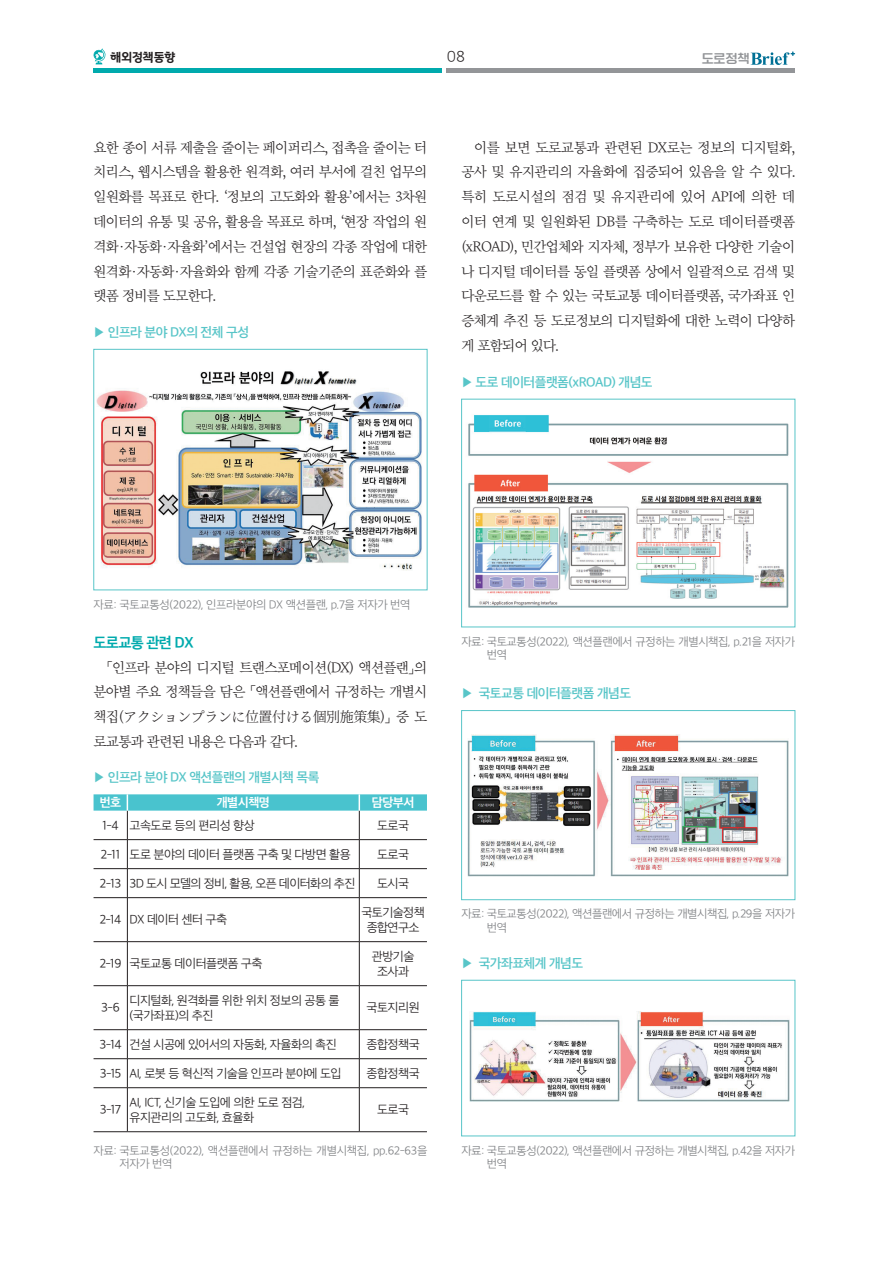
<style>
.page{position:relative;width:893px;height:1263px;background:#fff}
.page>*{position:absolute;margin:0;border:0;box-sizing:border-box;transform-origin:0 0}
.t1{font:15px "SD Gothic Neoa b Ult Lt";color:#231f20}
.중제{font:14.55px "SD Gothic Neoa g Bd";letter-spacing:-.05em;color:#00aaad}
.본문{font:14.25px/24.8px "SD Myeongjo Neoa b Lt";letter-spacing:-.05em;color:#231f20;text-align:justify}
.t2{font:12.75px "SD Gothic Neoa f Sm";letter-spacing:-.04em;color:#58c5c8}
.t3{font:12px/15px "SD Gothic Neoa c Lt";letter-spacing:-.04em;color:#231f20;text-align:center}
.t4{font:12px "SD Gothic Neoa g Bd";letter-spacing:-.04em;color:#fff}
.t5{font:12px "KHNPHD Bold";color:#231f20}
.t6{font:12px "SD Gyeokdong GL2 e Bd";color:#939598}
.t7{font:11.25px/13.5px "SD Gothic Neoa c Lt";letter-spacing:-.04em;color:#808285}
.s1{font-family:"Noto Serif JP";font-weight:300}
</style>
<div class="page">
<hr style="left:94px;top:68px;width:348px;height:4px;background:#00aaad">
<hr style="left:446px;top:68px;width:349px;height:4px;background:#939598">
<svg style="left:93px;top:48px;width:13px;height:16px"></svg>
<svg style="left:751px;top:52px;width:43px;height:13px"></svg>
<img style="left:96px;top:371px;width:326px;height:199px">
<img style="left:468px;top:415px;width:321px;height:193px">
<div style="left:461px;top:399px;width:334px;height:228px;border:1px solid #58c5c8"></div>
<img style="left:467px;top:734px;width:322px;height:142px">
<div style="left:461px;top:710px;width:334px;height:190px;border:1px solid #58c5c8"></div>
<img style="left:469px;top:1011px;width:321px;height:91px">
<div style="left:461px;top:980px;width:334px;height:156px;border:1px solid #58c5c8"></div>
<hr style="left:94px;top:897px;width:33px;height:1px;background:#231f20">
<hr style="left:127px;top:897px;width:232px;height:1px;background:#231f20">
<hr style="left:359px;top:897px;width:68px;height:1px;background:#231f20">
<hr style="left:94px;top:941px;width:33px;height:1px;background:#231f20">
<hr style="left:127px;top:941px;width:232px;height:1px;background:#231f20">
<hr style="left:359px;top:941px;width:68px;height:1px;background:#231f20">
<hr style="left:94px;top:985px;width:33px;height:1px;background:#231f20">
<hr style="left:127px;top:985px;width:232px;height:1px;background:#231f20">
<hr style="left:359px;top:985px;width:68px;height:1px;background:#231f20">
<hr style="left:94px;top:1029px;width:33px;height:1px;background:#231f20">
<hr style="left:127px;top:1029px;width:232px;height:1px;background:#231f20">
<hr style="left:359px;top:1029px;width:68px;height:1px;background:#231f20">
<hr style="left:94px;top:1058px;width:33px;height:1px;background:#231f20">
<hr style="left:127px;top:1058px;width:232px;height:1px;background:#231f20">
<hr style="left:359px;top:1058px;width:68px;height:1px;background:#231f20">
<hr style="left:94px;top:1087px;width:33px;height:1px;background:#231f20">
<hr style="left:127px;top:1087px;width:232px;height:1px;background:#231f20">
<hr style="left:359px;top:1087px;width:68px;height:1px;background:#231f20">
<hr style="left:94px;top:1131px;width:33px;height:1px;background:#231f20">
<hr style="left:127px;top:1131px;width:232px;height:1px;background:#231f20">
<hr style="left:359px;top:1131px;width:68px;height:1px;background:#231f20">
<hr style="left:127px;top:898px;width:1px;height:43px;background:#231f20">
<hr style="left:359px;top:898px;width:1px;height:43px;background:#231f20">
<hr style="left:127px;top:942px;width:1px;height:43px;background:#231f20">
<hr style="left:359px;top:942px;width:1px;height:43px;background:#231f20">
<hr style="left:127px;top:986px;width:1px;height:43px;background:#231f20">
<hr style="left:359px;top:986px;width:1px;height:43px;background:#231f20">
<svg style="left:127px;top:1030px;width:1px;height:57px"></svg>
<svg style="left:359px;top:1030px;width:1px;height:57px"></svg>
<hr style="left:127px;top:1088px;width:1px;height:43px;background:#231f20">
<hr style="left:359px;top:1088px;width:1px;height:43px;background:#231f20">
<svg style="left:94px;top:794px;width:333px;height:103px"></svg>
<p class="t5" style="left:111px;top:51px;width:66px">해외정책동향</p>
<p class="t1" style="left:446px;top:49px;width:20px">08</p>
<p class="t6" style="left:702px;top:53px;width:49px">도로정책</p>
<p class="본문" style="left:94px;top:136px;width:335px">요한 종이 서류 제출을 줄이는 페이퍼리스, 접촉을 줄이는 터 치리스, 웹시스템을 활용한 원격화, 여러 부서에 걸친 업무의 일원화를 목표로 한다. ‘정보의 고도화와 활용’에서는 3차원 데이터의 유통 및 공유, 활용을 목표로 하며, ‘현장 작업의 원 격화・ 자동화・ 자율화’에서는 건설업 현장의 각종 작업에 대한 원격화・ 자동화・ 자율화와 함께 각종 기술기준의 표준화와 플 랫폼 정비를 도모한다.</p>
<p class="본문" style="left:461px;top:136px;width:335px;text-indent:13px">이를 보면 도로교통과 관련된 DX로는 정보의 디지털화, 공사 및 유지관리의 자율화에 집중되어 있음을 알 수 있다. 특히 도로시설의 점검 및 유지관리에 있어 API에 의한 데 이터 연계 및 일원화된 DB를 구축하는 도로 데이터플랫폼 (xROAD), 민간업체와 지자체, 정부가 보유한 다양한 기술이 나 디지털 데이터를 동일 플랫폼 상에서 일괄적으로 검색 및 다운로드를 할 수 있는 국토교통 데이터플랫폼, 국가좌표 인 증체계 추진 등 도로정보의 디지털화에 대한 노력이 다양하 게 포함되어 있다.</p>
<p class="t2" style="left:94px;top:326px;width:157px">▶ 인프라 분야 DX의 전체 구성</p>
<p class="t2" style="left:461px;top:375px;width:193px">▶ 도로 데이터플랫폼(xROAD) 개념도</p>
<p class="t7" style="left:94px;top:597px;width:319px">자료: 국토교통성(2022), 인프라분야의 DX 액션플랜, p.7을 저자가 번역</p>
<p class="중제" style="left:94px;top:635px;width:102px">도로교통 관련 DX</p>
<p class="본문" style="left:94px;top:655px;width:335px;line-height:25.3px;text-indent:13px">「인프라 분야의 디지털 트랜스포메이션(DX) 액션플랜」의 분야별 주요 정책들을 담은 「액션플랜에서 규정하는 개별시 책집(<span class="s1">アクションプランに位置付ける個別施策集</span>)」 중 도</p>
<p class="본문" style="left:94px;top:730px;width:206px">로교통과 관련된 내용은 다음과 같다.</p>
<p class="t2" style="left:94px;top:771px;width:227px">▶ 인프라 분야 DX 액션플랜의 개별시책 목록</p>
<p class="t4" style="left:100px;top:796px;width:23px">번호</p>
<p class="t4" style="left:217px;top:796px;width:55px">개별시책명</p>
<p class="t4" style="left:372px;top:796px;width:44px">담당부서</p>
<p class="t3" style="left:102px;top:818px;width:18px">1-4</p>
<p class="t3" style="left:129px;top:818px;width:127px">고속도로 등의 편리성 향상</p>
<p class="t3" style="left:377px;top:818px;width:34px">도로국</p>
<p class="t3" style="left:101px;top:847px;width:21px">2-11</p>
<p class="t3" style="left:129px;top:847px;width:223px">도로 분야의 데이터 플랫폼 구축 및 다방면 활용</p>
<p class="t3" style="left:377px;top:847px;width:34px">도로국</p>
<p class="t3" style="left:100px;top:876px;width:23px">2-13</p>
<p class="t3" style="left:129px;top:876px;width:227px">3D 도시 모델의 정비, 활용, 오픈 데이터화의 추진</p>
<p class="t3" style="left:377px;top:876px;width:34px">도시국</p>
<p class="t3" style="left:100px;top:912px;width:23px">2-14</p>
<p class="t3" style="left:129px;top:912px;width:99px">DX 데이터 센터 구축</p>
<p class="t3" style="left:361px;top:905px;width:65px">국토기술정책 종합연구소</p>
<p class="t3" style="left:100px;top:956px;width:23px">2-19</p>
<p class="t3" style="left:129px;top:956px;width:134px">국토교통 데이터플랫폼 구축</p>
<p class="t3" style="left:372px;top:949px;width:44px">관방기술</p>
<p class="t3" style="left:377px;top:964px;width:34px">조사과</p>
<p class="t3" style="left:101px;top:1000px;width:20px">3-6</p>
<p class="t3" style="left:129px;top:993px;width:212px">디지털화, 원격화를 위한 위치 정보의 공통 룰</p>
<p class="t3" style="left:129px;top:1008px;width:85px">(국가좌표)의 추진</p>
<p class="t3" style="left:366px;top:1000px;width:55px">국토지리원</p>
<p class="t3" style="left:99px;top:1037px;width:24px">3-14</p>
<p class="t3" style="left:129px;top:1037px;width:209px">건설 시공에 있어서의 자동화, 자율화의 촉진</p>
<p class="t3" style="left:366px;top:1037px;width:55px">종합정책국</p>
<p class="t3" style="left:100px;top:1066px;width:23px">3-15</p>
<p class="t3" style="left:129px;top:1066px;width:214px">AI, 로봇 등 혁신적 기술을 인프라 분야에 도입</p>
<p class="t3" style="left:366px;top:1066px;width:55px">종합정책국</p>
<p class="t3" style="left:100px;top:1102px;width:23px">3-17</p>
<p class="t3" style="left:129px;top:1095px;width:177px">AI, ICT, 신기술 도입에 의한 도로 점검,</p>
<p class="t3" style="left:129px;top:1110px;width:126px">유지관리의 고도화, 효율화</p>
<p class="t3" style="left:377px;top:1102px;width:34px">도로국</p>
<p class="t7" style="left:119px;top:1143px;width:309px;text-indent:-26px">자료: 국토교통성(2022), 액션플랜에서 규정하는 개별시책집, pp.62-63을 저자가 번역</p>
<p class="t7" style="left:487px;top:634px;width:310px;text-indent:-25px">자료: 국토교통성(2022), 액션플랜에서 규정하는 개별시책집, p.21을 저자가 번역</p>
<p class="t2" style="left:461px;top:687px;width:171px">▶ 국토교통 데이터플랫폼 개념도</p>
<p class="t7" style="left:487px;top:907px;width:310px;text-indent:-25px">자료: 국토교통성(2022), 액션플랜에서 규정하는 개별시책집, p.29을 저자가 번역</p>
<p class="t2" style="left:461px;top:957px;width:123px">▶ 국가좌표체계 개념도</p>
<p class="t7" style="left:487px;top:1143px;width:310px;text-indent:-25px">자료: 국토교통성(2022), 액션플랜에서 규정하는 개별시책집, p.42을 저자가 번역</p>
</div>
